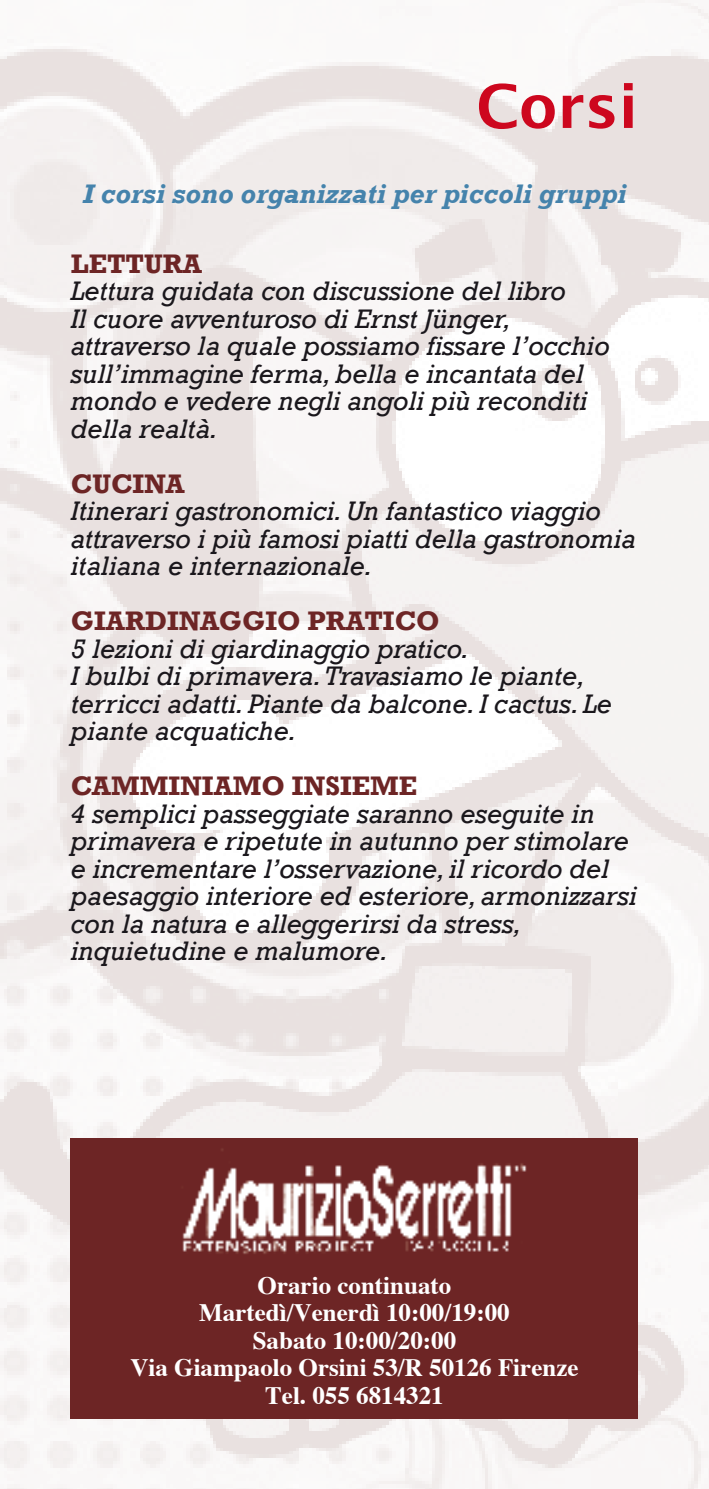
<style>
.page{position:relative;width:709px;height:1489px;background:#fff}
.page>*{position:absolute;margin:0;border:0;box-sizing:border-box;transform-origin:0 0}
.t1{font:700 60px "Lucida Grande";color:#cd071e}
.t2{font:italic 27.5px/27.5px "Rockwell";color:#1a171c}
.t3{font:700 27.5px "Rockwell";color:#6d2525}
.t4{font:italic 700 27.5px "Rockwell";color:#4583ac}
.t5{font:700 25px/27.5px "Times";color:#fff;text-align:center}
</style>
<div class="page">
<img style="left:0;top:0;width:709px;height:1488px">
<div style="left:71px;top:1137px;width:567px;height:280px;background:#6d2525"></div>
<img style="left:182px;top:1149px;width:345px;height:105px">
<h1 class="t1" style="left:476px;top:58px;width:163px">Corsi</h1>
<p class="t4" style="left:83px;top:177px;width:545px">I corsi sono organizzati per piccoli gruppi</p>
<p class="t3" style="left:71px;top:246px;width:94px">LETTURA</p>
<p class="t2" style="left:71px;top:277px;width:540px">Lettura guidata con discussione del libro<br>Il cuore avventuroso di Ernst Jünger, attraverso la quale possiamo fissare l’occhio sull’immagine ferma, bella e incantata del mondo e vedere negli angoli più reconditi della realtà.</p>
<p class="t3" style="left:71px;top:466px;width:41px">CUCINA</p>
<p class="t2" style="left:71px;top:497px;width:566px">Itinerari gastronomici. Un fantastico viaggio attraverso i più famosi piatti della gastronomia italiana e internazionale.</p>
<p class="t3" style="left:71px;top:604px;width:43px">GIARDINAGGIO</p>
<p class="t3" style="left:307px;top:604px;width:20px">PRA</p>
<p class="t3" style="left:364px;top:604px;width:38px">TICO</p>
<p class="t2" style="left:71px;top:635px;width:542px">5 lezioni di giardinaggio pratico.<br>I bulbi di primavera. Travasiamo le piante, terricci adatti. Piante da balcone. I cactus. Le piante acquatiche.</p>
<p class="t3" style="left:71px;top:769px;width:44px">CAMMINIAMO</p>
<p class="t3" style="left:292px;top:769px;width:19px">INSIEME</p>
<p class="t2" style="left:71px;top:800px;width:567px">4 semplici passeggiate saranno eseguite in primavera e ripetute in autunno per stimolare e incrementare l’osservazione, il ricordo del paesaggio interiore ed esteriore, armonizzarsi con la natura e alleggerirsi da stress, inquietudine e malumore.</p>
<p class="t5" style="left:130px;top:1270px;width:449px">Orario continuato<br>Martedì/Venerdì 10:00/19:00<br>Sabato 10:00/20:00<br>Via Giampaolo Orsini 53/R 50126 Firenze<br>Tel. 055 6814321</p>
</div>
